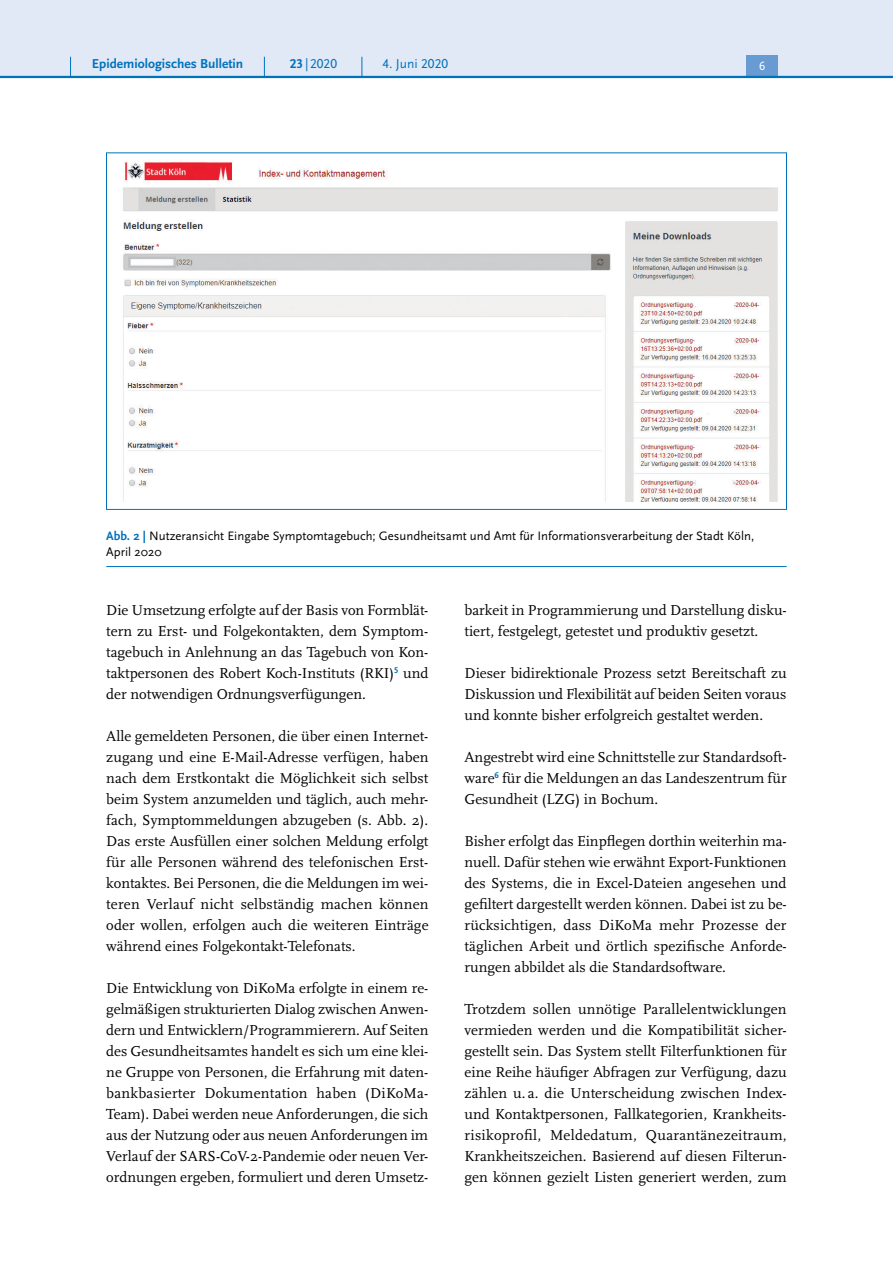
<style>
.page{position:relative;width:893px;height:1263px;background:#fff}
.page>*{position:absolute;margin:0;border:0;box-sizing:border-box;transform-origin:0 0}
.P_-_Fließtext{font:15px/21px "Scala Pro";color:#000;text-align:justify}
.t1{font:700 13.5px "Scala Sans Pro";color:#0072bc}
.t2{font:13.5px "Scala Sans Pro";color:#0072bc}
.P_-_Bildunterschrift{font:12.75px/15.8px "Scala Sans Pro";color:#000}
.t3{font:12.45px "Scala Sans Pro";color:#fff}
.s1{font-weight:700}
.s2{font-weight:700;color:#0072bc}
</style>
<div class="page">
<img style="left:123px;top:162px;width:655px;height:339px">
<hr style="left:106px;top:566px;width:681px;height:1px;background:#0072bc">
<div style="left:0;top:0;width:893px;height:77px;background:#e1e8f6"></div>
<div style="left:746px;top:55px;width:32px;height:21px;background:#679bd2"></div>
<hr style="left:0;top:76px;width:893px;height:2px;background:#0072bc">
<svg style="left:70px;top:57px;width:1px;height:19px"></svg>
<svg style="left:264px;top:57px;width:1px;height:19px"></svg>
<svg style="left:362px;top:57px;width:1px;height:19px"></svg>
<p class="t1" style="left:92px;top:55px;width:153px">Epidemiologisches Bulletin</p>
<p class="t2" style="left:290px;top:55px;width:49px"><span class="s1">23</span>|2020</p>
<p class="t2" style="left:383px;top:55px;width:67px">4. Juni 2020</p>
<p class="t3" style="left:759px;top:59px;width:8px">6</p>
<p class="P_-_Bildunterschrift" style="left:106px;top:528px;width:649px"><span class="s2">Abb. 2 |</span> Nutzeransicht Eingabe Symptomtagebuch; Gesundheitsamt und Amt für Informationsverarbeitung der Stadt Köln,<br>April 2020</p>
<p class="P_-_Fließtext" style="left:106px;top:599px;width:324px">Die Umsetzung erfolgte auf der Basis von Formblät&shy;tern zu Erst- und Folgekontakten, dem Symptom&shy;tagebuch in Anlehnung an das Tagebuch von Kon&shy;taktpersonen des Robert Koch-Instituts (RKI)<sup>5</sup> und der notwendigen Ordnungsverfügungen.</p>
<p class="P_-_Fließtext" style="left:106px;top:725px;width:324px">Alle gemeldeten Personen, die über einen Internet&shy;zugang und eine E-Mail-Adresse verfügen, haben nach dem Erstkontakt die Möglichkeit sich selbst beim System anzumelden und täglich, auch mehr&shy;fach, Symptommeldungen abzugeben (s. Abb. 2).<br>Das erste Ausfüllen einer solchen Meldung erfolgt für alle Personen während des telefonischen Erst&shy;kontaktes. Bei Personen, die die Meldungen im wei&shy;teren Verlauf nicht selbständig machen können oder wollen, erfolgen auch die weiteren Einträge während eines Folgekontakt-Telefonats.</p>
<p class="P_-_Fließtext" style="left:106px;top:977px;width:324px">Die Entwicklung von DiKoMa erfolgte in einem re&shy;gelmäßigen strukturierten Dialog zwischen Anwen&shy;dern und Entwicklern/Programmierern. Auf Seiten des Gesundheitsamtes handelt es sich um eine klei&shy;ne Gruppe von Personen, die Erfahrung mit daten&shy;bankbasierter Dokumentation haben (DiKoMa-Team). Dabei werden neue Anforderungen, die sich aus der Nutzung oder aus neuen Anforderungen im Verlauf der SARS-CoV-2-Pandemie oder neuen Ver&shy;ordnungen ergeben, formuliert und deren Umsetz-</p>
<p class="P_-_Fließtext" style="left:465px;top:599px;width:324px">barkeit in Programmierung und Darstellung disku&shy;tiert, festgelegt, getestet und produktiv gesetzt.</p>
<p class="P_-_Fließtext" style="left:465px;top:662px;width:323px">Dieser bidirektionale Prozess setzt Bereitschaft zu Diskussion und Flexibilität auf beiden Seiten voraus und konnte bisher erfolgreich gestaltet werden.</p>
<p class="P_-_Fließtext" style="left:465px;top:746px;width:324px">Angestrebt wird eine Schnittstelle zur Standardsoft&shy;ware<sup>6</sup> für die Meldungen an das Landeszentrum für Gesundheit (LZG) in Bochum.</p>
<p class="P_-_Fließtext" style="left:465px;top:830px;width:324px">Bisher erfolgt das Einpflegen dorthin weiterhin ma&shy;nuell. Dafür stehen wie erwähnt Export-Funktionen des Systems, die in Excel-Dateien angesehen und gefiltert dargestellt werden können. Dabei ist zu be&shy;rücksichtigen, dass DiKoMa mehr Prozesse der täglichen Arbeit und örtlich spezifische Anforde&shy;rungen abbildet als die Standardsoftware.</p>
<p class="P_-_Fließtext" style="left:465px;top:998px;width:324px;text-align:left">Trotzdem sollen unnötige Parallelentwicklungen vermieden werden und die Kompatibilität sicher-- gestellt sein. Das System stellt Filterfunktionen für eine Reihe häufiger Abfragen zur Verfügung, dazu zählen u. a. die Unterscheidung zwischen Index&shy;und Kontaktpersonen, Fallkategorien, Krankheits&shy;risikoprofil, Meldedatum, Quarantänezeitraum, Krankheitszeichen. Basierend auf diesen Filterun&shy;gen können gezielt Listen generiert werden, zum</p>
</div>
